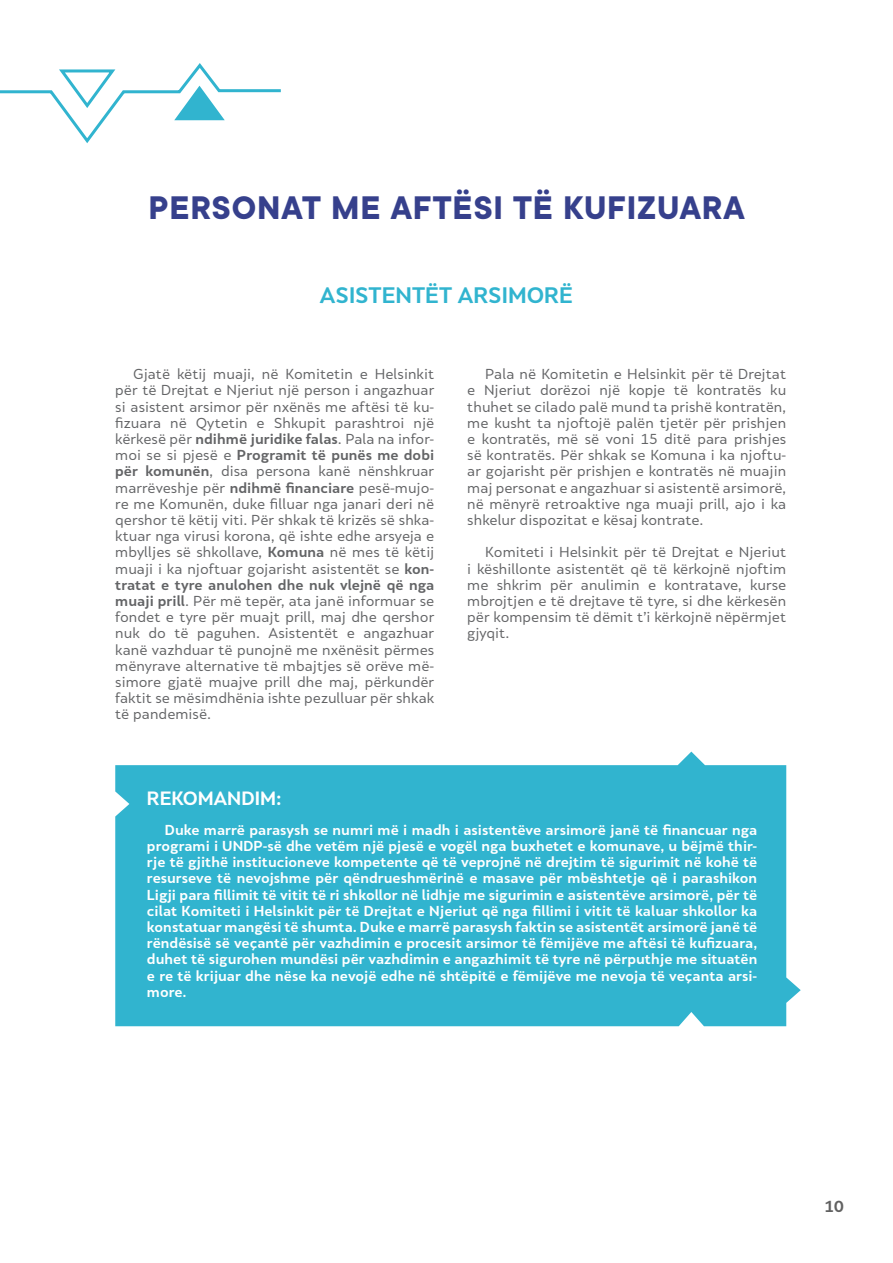
<style>
.page{position:relative;width:893px;height:1263px;background:#fff}
.page>*{position:absolute;margin:0;border:0;box-sizing:border-box;transform-origin:0 0}
.t1{font:700 36px "TT Commons";letter-spacing:.025em;color:#36408c}
.t2{font:700 21px "Skola Sans";color:#31b4cf}
.t3{font:700 18px "Skola Sans";color:#fff}
.t4{font:700 15px "Skola Sans";color:#616161}
.t5{font:13.5px/16.2px "Skola Sans";color:#636466;text-align:justify}
.t6{font:700 13.5px/16.2px "Skola Sans";color:#fff;text-align:justify}
.s1{font-weight:700}
</style>
<div class="page">
<svg style="left:115px;top:752px;width:686px;height:274px;background:#3fb9d2"></svg>
<svg style="left:0;top:63px;width:281px;height:80px"></svg>
<h1 class="t1" style="left:148px;top:187px;width:598px">PERSONAT ME AFTËSI TË KUFIZUARA</h1>
<h2 class="t2" style="left:320px;top:282px;width:255px">ASISTENTËT ARSIMORË</h2>
<p class="t5" style="left:115px;top:366px;width:321px;text-indent:18px">Gjatë këtij muaji, në Komitetin e Helsinkit për të Drejtat e Njeriut një person i angazhuar si asistent arsimor për nxënës me aftësi të ku&shy;fizuara në Qytetin e Shkupit parashtroi një kërkesë për <span class="s1">ndihmë juridike falas</span>. Pala na infor&shy;moi se si pjesë e <span class="s1">Programit të punës me dobi për komunën</span>, disa persona kanë nënshkruar marrëveshje për <span class="s1">ndihmë financiare</span> pesë-mujo&shy;re me Komunën, duke filluar nga janari deri në qershor të këtij viti. Për shkak të krizës së shka&shy;ktuar nga virusi korona, që ishte edhe arsyeja e mbylljes së shkollave, <span class="s1">Komuna</span> në mes të këtij muaji i ka njoftuar gojarisht asistentët se <span class="s1">kon&shy;tratat e tyre anulohen dhe nuk vlejnë që nga muaji prill</span>. Për më tepër, ata janë informuar se fondet e tyre për muajt prill, maj dhe qershor nuk do të paguhen. Asistentët e angazhuar kanë vazhduar të punojnë me nxënësit përmes mënyrave alternative të mbajtjes së orëve më&shy;simore gjatë muajve prill dhe maj, përkundër faktit se mësimdhënia ishte pezulluar për shkak të pandemisë.</p>
<p class="t5" style="left:467px;top:366px;width:321px;text-indent:18px">Pala në Komitetin e Helsinkit për të Drejtat e Njeriut dorëzoi një kopje të kontratës ku thuhet se cilado palë mund ta prishë kontratën, me kusht ta njoftojë palën tjetër për prishjen e kontratës, më së voni 15 ditë para prishjes së kontratës. Për shkak se Komuna i ka njoftu&shy;ar gojarisht për prishjen e kontratës në muajin maj personat e angazhuar si asistentë arsimorë, në mënyrë retroaktive nga muaji prill, ajo i ka shkelur dispozitat e kësaj kontrate.</p>
<p class="t5" style="left:467px;top:544px;width:321px;text-indent:18px">Komiteti i Helsinkit për të Drejtat e Njeriut i këshillonte asistentët që të kërkojnë njoftim me shkrim për anulimin e kontratave, kurse mbrojtjen e të drejtave të tyre, si dhe kërkesën për kompensim të dëmit t’i kërkojnë nëpërmjet gjyqit.</p>
<h3 class="t3" style="left:147px;top:787px;width:136px">REKOMANDIM:</h3>
<p class="t6" style="left:147px;top:821px;width:612px;text-indent:18px">Duke marrë parasysh se numri më i madh i asistentëve arsimorë janë të financuar nga programi i UNDP-së dhe vetëm një pjesë e vogël nga buxhetet e komunave, u bëjmë thir&shy;rje të gjithë institucioneve kompetente që të veprojnë në drejtim të sigurimit në kohë të resurseve të nevojshme për qëndrueshmërinë e masave për mbështetje që i parashikon Ligji para fillimit të vitit të ri shkollor në lidhje me sigurimin e asistentëve arsimorë, për të cilat Komiteti i Helsinkit për të Drejtat e Njeriut që nga fillimi i vitit të kaluar shkollor ka konstatuar mangësi të shumta. Duke e marrë parasysh faktin se asistentët arsimorë janë të rëndësisë së veçantë për vazhdimin e procesit arsimor të fëmijëve me aftësi të kufizuara, duhet të sigurohen mundësi për vazhdimin e angazhimit të tyre në përputhje me situatën e re të krijuar dhe nëse ka nevojë edhe në shtëpitë e fëmijëve me nevoja të veçanta arsi&shy;more.</p>
<p class="t4" style="left:824px;top:1197px;width:21px">10</p>
</div>
